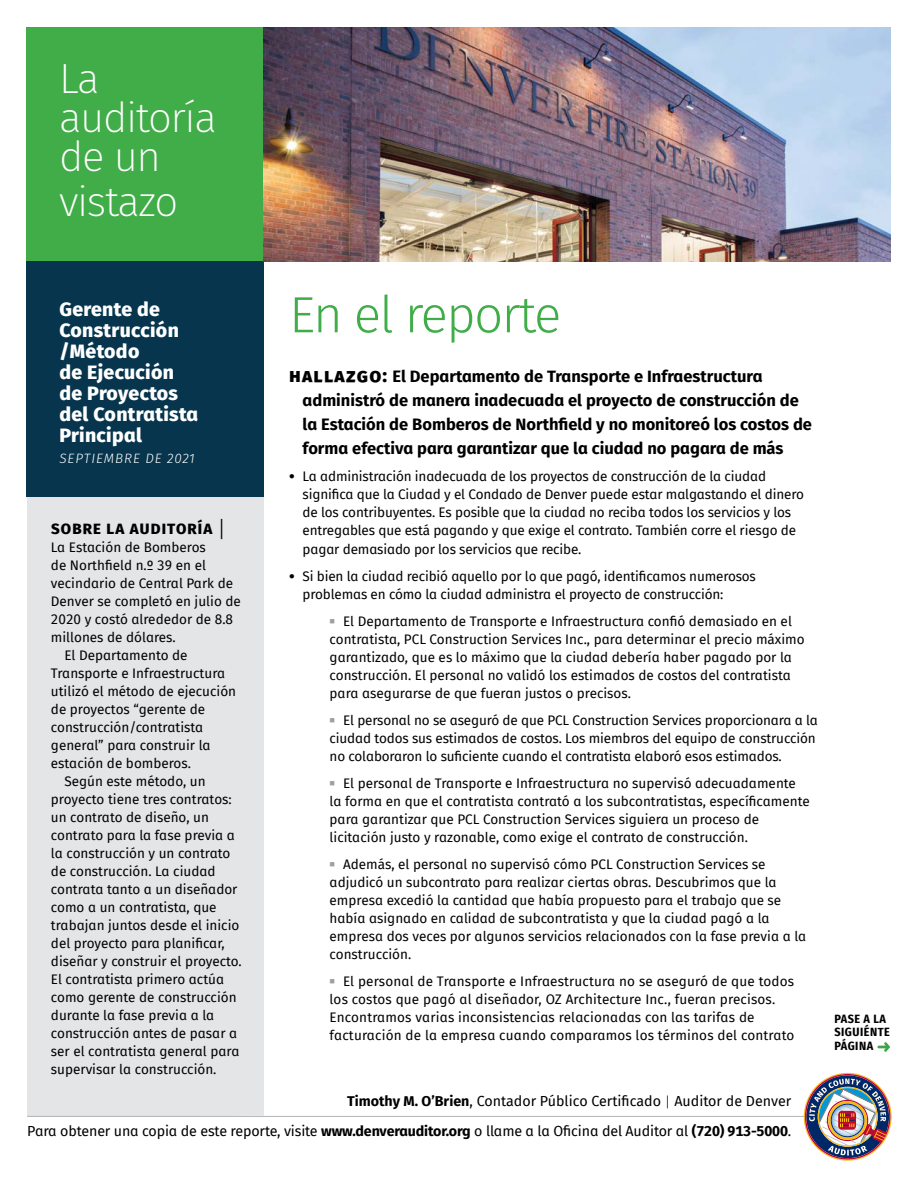
<style>
.page{position:relative;width:918px;height:1188px;background:#fff}
.page>*{position:absolute;margin:0;border:0;box-sizing:border-box;transform-origin:0 0}
.In_the_report{font:300 51px "Fira Sans";letter-spacing:-.035em;color:#41ad49}
.TAG{font:200 42px "Fira Sans";letter-spacing:-.035em;color:#fff}
.Audit_Title{font:800 19.5px/21px "Fira Sans";letter-spacing:.015em;color:#fff}
.Finding_Text{font:700 16.5px/24px "Fira Sans";color:#000}
.About_Block_1{font:800 15px "Fira Sans";letter-spacing:.075em;color:#000}
.t1{font:14.25px "Fira Sans";letter-spacing:-.01em;color:#000}
.Bullet_Text_2{font:13.5px/18px "Fira Sans";color:#000}
.About_Block_2{font:13.5px/18px "Fira Sans";color:#000}
.Bullet_Text{font:13.5px/18.1px "Fira Sans";letter-spacing:-.01em;color:#000}
.About_Block_1-2{font:13.5px/18px "Fira Sans";color:#000}
.Date{font:italic 300 13.5px "Fira Sans";letter-spacing:.07em;color:#fff}
.t2{font:700 12px/13.5px "Fira Sans Condensed";letter-spacing:.045em;color:#000}
.s1{font-weight:300;font-size:22.5px}
.s2{font-weight:800;font-size:19.5px}
.s3{color:#9d9fa2}
.s4{font-weight:700}
.s5{font-weight:300}
</style>
<div class="page">
<div style="left:27px;top:496px;width:237px;height:620px;background:#e4e5e6"></div>
<div style="left:27px;top:27px;width:237px;height:235px;background:#41ad49"></div>
<div style="left:27px;top:261px;width:237px;height:235px;background:#06354d"></div>
<img style="left:264px;top:27px;width:627px;height:234px">
<hr style="left:27px;top:1116px;width:821px;height:1px;background:#b1b4b6">
<svg style="left:877px;top:1042px;width:13px;height:10px"></svg>
<img style="left:804px;top:1073px;width:88px;height:88px">
<h1 class="TAG" style="left:59px;top:49px;width:42px">La</h1>
<h1 class="TAG" style="left:59px;top:88px;width:159px">auditoría</h1>
<h1 class="TAG" style="left:59px;top:127px;width:103px">de un</h1>
<h1 class="TAG" style="left:59px;top:172px;width:120px">vistazo</h1>
<h2 class="Audit_Title" style="left:59px;top:298px;width:102px">Gerente de</h2>
<h2 class="Audit_Title" style="left:59px;top:319px;width:121px">Construcción</h2>
<h2 class="Audit_Title" style="left:59px;top:340px;width:116px">/Método<br>de Ejecución</h2>
<h2 class="Audit_Title" style="left:59px;top:382px;width:120px">de Proyectos</h2>
<h2 class="Audit_Title" style="left:59px;top:403px;width:140px">del Contratista</h2>
<h2 class="Audit_Title" style="left:59px;top:424px;width:84px">Principal</h2>
<p class="Date" style="left:59px;top:448px;width:137px">SEPTIEMBRE DE 2021</p>
<p class="About_Block_1" style="left:51px;top:516px;width:177px">SOBRE LA AUDITORÍA <span class="s1">|</span></p>
<p class="About_Block_1-2" style="left:51px;top:538px;width:192px">La Estación de Bomberos<br>de Northfield n.º 39 en el vecindario de Central Park de<br>Denver se completó en julio de<br>2020 y costó alrededor de 8.8 millones de dólares.</p>
<p class="About_Block_2" style="left:51px;top:646px;width:187px;text-indent:14px">El Departamento de<br>Transporte e Infraestructura utilizó el método de ejecución de proyectos “gerente de construcción/contratista general” para construir la estación de bomberos.</p>
<p class="About_Block_2" style="left:51px;top:772px;width:192px;text-indent:14px">Según este método, un proyecto tiene tres contratos: un contrato de diseño, un contrato para la fase previa a la construcción y un contrato de construcción. La ciudad contrata tanto a un diseñador como a un contratista, que trabajan juntos desde el inicio del proyecto para planificar, diseñar y construir el proyecto.<br>El contratista primero actúa como gerente de construcción durante la fase previa a la construcción antes de pasar a ser el contratista general para supervisar la construcción.</p>
<h1 class="In_the_report" style="left:289px;top:278px;width:274px">En el reporte</h1>
<p class="Finding_Text" style="left:303px;top:363px;width:511px;text-indent:-14px"><span class="s2">hallazgo:</span> El Departamento de Transporte e Infraestructura administró de manera inadecuada el proyecto de construcción de la Estación de Bomberos de Northfield y no monitoreó los costos de forma efectiva para garantizar que la ciudad no pagara de más</p>
<p class="Bullet_Text" style="left:303px;top:467px;width:503px;text-indent:-14px">● La administración inadecuada de los proyectos de construcción de la ciudad significa que la Ciudad y el Condado de Denver puede estar malgastando el dinero de los contribuyentes. Es posible que la ciudad no reciba todos los servicios y los entregables que está pagando y que exige el contrato. También corre el riesgo de pagar demasiado por los servicios que recibe.</p>
<p class="Bullet_Text" style="left:303px;top:567px;width:455px;text-indent:-14px">● Si bien la ciudad recibió aquello por lo que pagó, identificamos numerosos problemas en cómo la ciudad administra el proyecto de construcción:</p>
<p class="Bullet_Text_2" style="left:330px;top:612px;width:477px"><span class="s3">■</span> El Departamento de Transporte e Infraestructura confió demasiado en el contratista, PCL Construction Services Inc., para determinar el precio máximo garantizado, que es lo máximo que la ciudad debería haber pagado por la construcción. El personal no validó los estimados de costos del contratista para asegurarse de que fueran justos o precisos.</p>
<p class="Bullet_Text_2" style="left:330px;top:711px;width:490px"><span class="s3">■</span> El personal no se aseguró de que PCL Construction Services proporcionara a la ciudad todos sus estimados de costos. Los miembros del equipo de construcción no colaboraron lo suficiente cuando el contratista elaboró esos estimados.</p>
<p class="Bullet_Text_2" style="left:330px;top:774px;width:482px"><span class="s3">■</span> El personal de Transporte e Infraestructura no supervisó adecuadamente la forma en que el contratista contrató a los subcontratistas, específicamente para garantizar que PCL Construction Services siguiera un proceso de licitación justo y razonable, como exige el contrato de construcción.</p>
<p class="Bullet_Text_2" style="left:330px;top:855px;width:478px"><span class="s3">■</span> Además, el personal no supervisó cómo PCL Construction Services se adjudicó un subcontrato para realizar ciertas obras. Descubrimos que la empresa excedió la cantidad que había propuesto para el trabajo que se había asignado en calidad de subcontratista y que la ciudad pagó a la empresa dos veces por algunos servicios relacionados con la fase previa a la construcción.</p>
<p class="Bullet_Text_2" style="left:330px;top:972px;width:466px"><span class="s3">■</span> El personal de Transporte e Infraestructura no se aseguró de que todos los costos que pagó al diseñador, OZ Architecture Inc., fueran precisos.<br>Encontramos varias inconsistencias relacionadas con las tarifas de facturación de la empresa cuando comparamos los términos del contrato</p>
<p class="t1" style="left:347px;top:1090px;width:446px"><span class="s4">Timothy M. O’Brien</span>, Contador Público Certificado <span class="s5">|</span> Auditor de Denver</p>
<p class="t1" style="left:27px;top:1121px;width:766px">Para obtener una copia de este reporte, visite <span class="s4">www.denverauditor.org</span> o llame a la Oficina del Auditor al <span class="s4">(720) 913-5000</span>.</p>
<p class="t2" style="left:834px;top:1011px;width:57px">PASE A LA<br>SIGUIÉNTE<br>PÁGINA</p>
</div>
